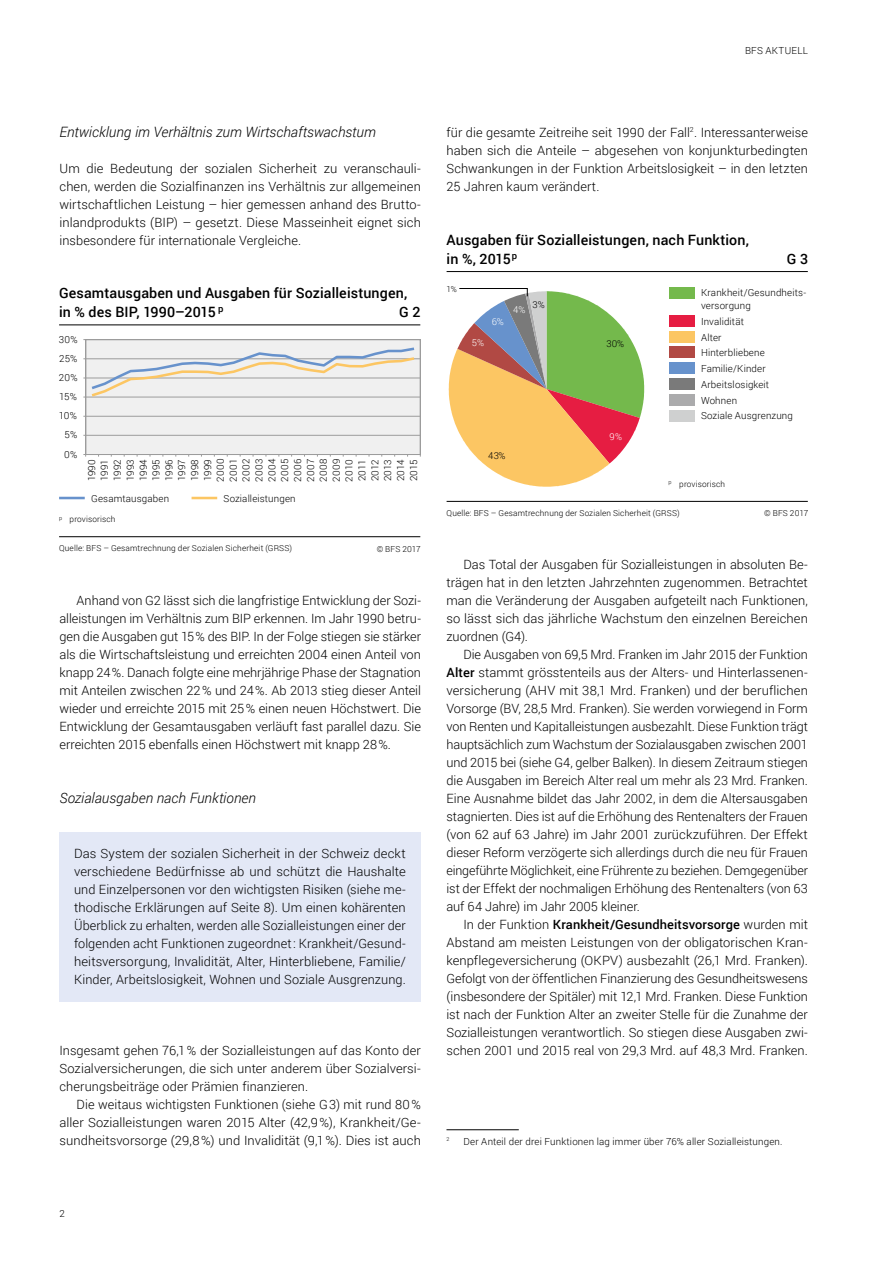
<style>
.page{position:relative;width:893px;height:1263px;background:#fff}
.page>*{position:absolute;margin:0;border:0;box-sizing:border-box;transform-origin:0 0}
.t1{font:500 14.25px/18.8px "Roboto";letter-spacing:.01em;color:#000}
.Untertitel_3_kursiv{font:italic 300 14.25px "Roboto";color:#000}
.Grundtext_Einzug{font:300 12.75px/18px "Roboto";color:#000;text-align:justify}
.Kasten_Grundtext{font:300 12.75px/18px "Roboto";letter-spacing:.005em;color:#000;text-align:justify}
.Grundtext_D{font:300 12.75px/18px "Roboto";letter-spacing:.01em;color:#000;text-align:justify}
.Fussnote{font:300 9.75px/12.9px "Roboto";letter-spacing:.015em;color:#000}
.t2{font:300 9.45px "Roboto";color:#000}
.t3{font:300 9.45px "Roboto";color:#fff}
.t4{font:300 8.25px "Roboto";letter-spacing:.02em;color:#000}
.Fussnote-2{font:300 5.4px "Roboto";color:#000}
.s1{font-weight:500}
</style>
<div class="page">
<hr style="left:446px;top:1129px;width:73px;height:1px;background:#000">
<div style="left:59px;top:832px;width:362px;height:169px;background:#e3e8f6"></div>
<svg style="left:83px;top:339px;width:338px;height:118px"></svg>
<svg style="left:59px;top:346px;width:358px;height:154px"></svg>
<hr style="left:192px;top:497px;width:25px;height:2px;background:#fcc663">
<hr style="left:59px;top:324px;width:361px;height:1px;background:#000">
<hr style="left:59px;top:536px;width:361px;height:1px;background:#000">
<hr style="left:447px;top:271px;width:361px;height:1px;background:#000">
<div style="left:669px;top:287px;width:26px;height:11px;background:#74b94c"></div>
<div style="left:669px;top:315px;width:26px;height:12px;background:#e61d42"></div>
<div style="left:669px;top:331px;width:26px;height:11px;background:#fcc663"></div>
<div style="left:669px;top:347px;width:26px;height:11px;background:#b14944"></div>
<div style="left:669px;top:362px;width:26px;height:12px;background:#6792cc"></div>
<div style="left:669px;top:378px;width:26px;height:12px;background:#7a7a7a"></div>
<div style="left:669px;top:394px;width:26px;height:11px;background:#ababac"></div>
<div style="left:669px;top:410px;width:26px;height:11px;background:#cfd0d0"></div>
<hr style="left:447px;top:501px;width:361px;height:1px;background:#000">
<svg style="left:449px;top:288px;width:195px;height:199px"></svg>
<p class="Fussnote" style="left:745px;top:43px;width:64px">BFS AKTUELL</p>
<h5 class="Untertitel_3_kursiv" style="left:60px;top:122px;width:318px">Entwicklung im Verhältnis zum Wirtschaftswachstum</h5>
<p class="Grundtext_D" style="left:60px;top:159px;width:363px">Um die Bedeutung der sozialen Sicherheit zu veranschauli&shy;chen, werden die Sozialfinanzen ins Verhältnis zur allgemeinen wirtschaftlichen Leistung – hier gemessen anhand des Brutto&shy;inlandprodukts (BIP) – gesetzt. Diese Masseinheit eignet sich insbesondere für internationale Vergleiche.</p>
<p class="t1" style="left:59px;top:283px;width:350px">Gesamtausgaben und Ausgaben für Sozialleistungen, in % des BIP, 1990–2015 <sup>p</sup></p>
<p class="t1" style="left:399px;top:302px;width:23px">G 2</p>
<p class="Fussnote" style="left:59px;top:332px;width:20px">30%</p>
<p class="Fussnote" style="left:59px;top:352px;width:20px">25%</p>
<p class="Fussnote" style="left:59px;top:371px;width:20px">20%</p>
<p class="Fussnote" style="left:59px;top:390px;width:19px">15%</p>
<p class="Fussnote" style="left:59px;top:409px;width:20px">10%</p>
<p class="Fussnote" style="left:64px;top:428px;width:14px">5%</p>
<p class="Fussnote" style="left:64px;top:447px;width:15px">0%</p>
<p class="Fussnote" style="left:85px;top:482px;width:25px;rotate:-90deg">1990<br>1991<br>1992<br>1993<br>1994<br>1995<br>1996<br>1997<br>1998<br>1999<br>2000<br>2001<br>2002<br>2003<br>2004<br>2005<br>2006<br>2007<br>2008<br>2009<br>2010<br>2011<br>2012<br>2013<br>2014<br>2015</p>
<p class="Fussnote" style="left:91px;top:491px;width:79px">Gesamtausgaben</p>
<p class="Fussnote" style="left:223px;top:491px;width:74px">Sozialleistungen</p>
<p class="t4" style="left:59px;top:514px;width:58px"><sup>p</sup> provisorisch</p>
<p class="t4" style="left:59px;top:543px;width:235px">Quelle: BFS – Gesamtrechnung der Sozialen Sicherheit (GRSS)</p>
<p class="t4" style="left:377px;top:543px;width:46px">© BFS 2017</p>
<p class="Grundtext_Einzug" style="left:60px;top:591px;width:363px;text-indent:17px">Anhand von G2 lässt sich die langfristige Entwicklung der Sozi&shy;alleistungen im Verhältnis zum BIP erkennen. Im Jahr 1990 betru&shy;gen die Ausgaben gut 15% des BIP. In der Folge stiegen sie stärker als die Wirtschaftsleistung und erreichten 2004 einen Anteil von knapp 24%. Danach folgte eine mehrjährige Phase der Stagnation mit Anteilen zwischen 22% und 24%. Ab 2013 stieg dieser Anteil wieder und erreichte 2015 mit 25% einen neuen Höchstwert. Die Entwicklung der Gesamtausgaben verläuft fast parallel dazu. Sie erreichten 2015 ebenfalls einen Höchstwert mit knapp 28%.</p>
<h5 class="Untertitel_3_kursiv" style="left:60px;top:788px;width:198px">Sozialausgaben nach Funktionen</h5>
<p class="Kasten_Grundtext" style="left:74px;top:844px;width:333px">Das System der sozialen Sicherheit in der Schweiz deckt verschiedene Bedürfnisse ab und schützt die Haushalte und Einzelpersonen vor den wichtigsten Risiken (siehe me&shy;thodische Erklärungen auf Seite 8). Um einen kohärenten Überblick zu erhalten, werden alle Sozialleistungen einer der folgenden acht Funktionen zugeordnet: Krankheit/Gesund&shy;heitsversorgung, Invalidität, Alter, Hinterbliebene, Familie/ Kinder, Arbeitslosigkeit, Wohnen und Soziale Ausgrenzung.</p>
<p class="Grundtext_D" style="left:60px;top:1041px;width:363px">Insgesamt gehen 76,1% der Sozialleistungen auf das Konto der Sozialversicherungen, die sich unter anderem über Sozialversi&shy;cherungsbeiträge oder Prämien finanzieren.</p>
<p class="Grundtext_Einzug" style="left:60px;top:1095px;width:363px;text-indent:17px">Die weitaus wichtigsten Funktionen (siehe G3) mit rund 80% aller Sozialleistungen waren 2015 Alter (42,9%), Krankheit/Ge&shy;sundheitsvorsorge (29,8%) und Invalidität (9,1%). Dies ist auch</p>
<p class="Fussnote" style="left:60px;top:1207px;width:7px">2</p>
<p class="Grundtext_Einzug" style="left:446px;top:123px;width:363px">für die gesamte Zeitreihe seit 1990 der Fall<sup>2</sup>. Interessanterweise haben sich die Anteile – abgesehen von konjunkturbedingten Schwankungen in der Funktion Arbeitslosigkeit – in den letzten 25 Jahren kaum verändert.</p>
<p class="t1" style="left:447px;top:231px;width:304px">Ausgaben für Sozialleistungen, nach Funktion, in %, 2015<sup>p</sup></p>
<p class="t1" style="left:787px;top:249px;width:23px">G 3</p>
<p class="Fussnote" style="left:701px;top:286px;width:107px">Krankheit/Gesundheits&shy;versorgung</p>
<p class="Fussnote" style="left:701px;top:313px;width:93px;line-height:15.8px">Invalidität<br>Alter<br>Hinterbliebene<br>Familie/Kinder<br>Arbeitslosigkeit<br>Wohnen<br>Soziale Ausgrenzung</p>
<p class="t4" style="left:446px;top:283px;width:12px">1%</p>
<p class="t2" style="left:532px;top:298px;width:14px">3%</p>
<p class="t3" style="left:513px;top:303px;width:14px">4%</p>
<p class="t3" style="left:492px;top:315px;width:14px">6%</p>
<p class="t3" style="left:472px;top:337px;width:14px">5%</p>
<p class="t2" style="left:606px;top:337px;width:19px">30%</p>
<p class="t2" style="left:488px;top:449px;width:19px">43%</p>
<p class="t3" style="left:609px;top:430px;width:14px">9%</p>
<p class="t4" style="left:669px;top:479px;width:58px"><sup>p</sup> provisorisch</p>
<p class="t4" style="left:447px;top:507px;width:235px">Quelle: BFS – Gesamtrechnung der Sozialen Sicherheit (GRSS)</p>
<p class="t4" style="left:764px;top:507px;width:46px">© BFS 2017</p>
<p class="Grundtext_Einzug" style="left:446px;top:555px;width:363px;text-indent:17px">Das Total der Ausgaben für Sozialleistungen in absoluten Be&shy;trägen hat in den letzten Jahrzehnten zugenommen. Betrachtet man die Veränderung der Ausgaben aufgeteilt nach Funktionen, so lässt sich das jährliche Wachstum den einzelnen Bereichen zuordnen (G4).</p>
<p class="Grundtext_Einzug" style="left:446px;top:645px;width:363px;text-indent:17px">Die Ausgaben von 69,5 Mrd. Franken im Jahr 2015 der Funktion <span class="s1">Alter</span> stammt grösstenteils aus der Alters- und Hinterlassenen&shy;versicherung (AHV mit 38,1 Mrd. Franken) und der beruflichen Vorsorge (BV, 28,5 Mrd. Franken). Sie werden vorwiegend in Form von Renten und Kapitalleistungen ausbezahlt. Diese Funktion trägt hauptsächlich zum Wachstum der Sozialausgaben zwischen 2001 und 2015 bei (siehe G4, gelber Balken). In diesem Zeitraum stiegen die Ausgaben im Bereich Alter real um mehr als 23 Mrd. Franken.<br>Eine Ausnahme bildet das Jahr 2002, in dem die Altersausgaben stagnierten. Dies ist auf die Erhöhung des Rentenalters der Frauen (von 62 auf 63 Jahre) im Jahr 2001 zurückzuführen. Der Effekt dieser Reform verzögerte sich allerdings durch die neu für Frauen eingeführte Möglichkeit, eine Frührente zu beziehen. Demgegenüber ist der Effekt der nochmaligen Erhöhung des Rentenalters (von 63 auf 64 Jahre) im Jahr 2005 kleiner.</p>
<p class="Grundtext_Einzug" style="left:446px;top:915px;width:363px;text-indent:17px">In der Funktion <span class="s1">Krankheit/Gesundheitsvorsorge</span> wurden mit Abstand am meisten Leistungen von der obligatorischen Kran&shy;kenpflegeversicherung (OKPV) ausbezahlt (26,1 Mrd. Franken).<br>Gefolgt von der öffentlichen Finanzierung des Gesundheitswesens (insbesondere der Spitäler) mit 12,1 Mrd. Franken. Diese Funktion ist nach der Funktion Alter an zweiter Stelle für die Zunahme der Sozialleistungen verantwortlich. So stiegen diese Ausgaben zwi&shy;schen 2001 und 2015 real von 29,3 Mrd. auf 48,3 Mrd. Franken.</p>
<p class="Fussnote-2" style="left:446px;top:1135px;width:4px">2</p>
<p class="Fussnote" style="left:463px;top:1135px;width:321px">Der Anteil der drei Funktionen lag immer über 76% aller Sozialleistungen.</p>
</div>
